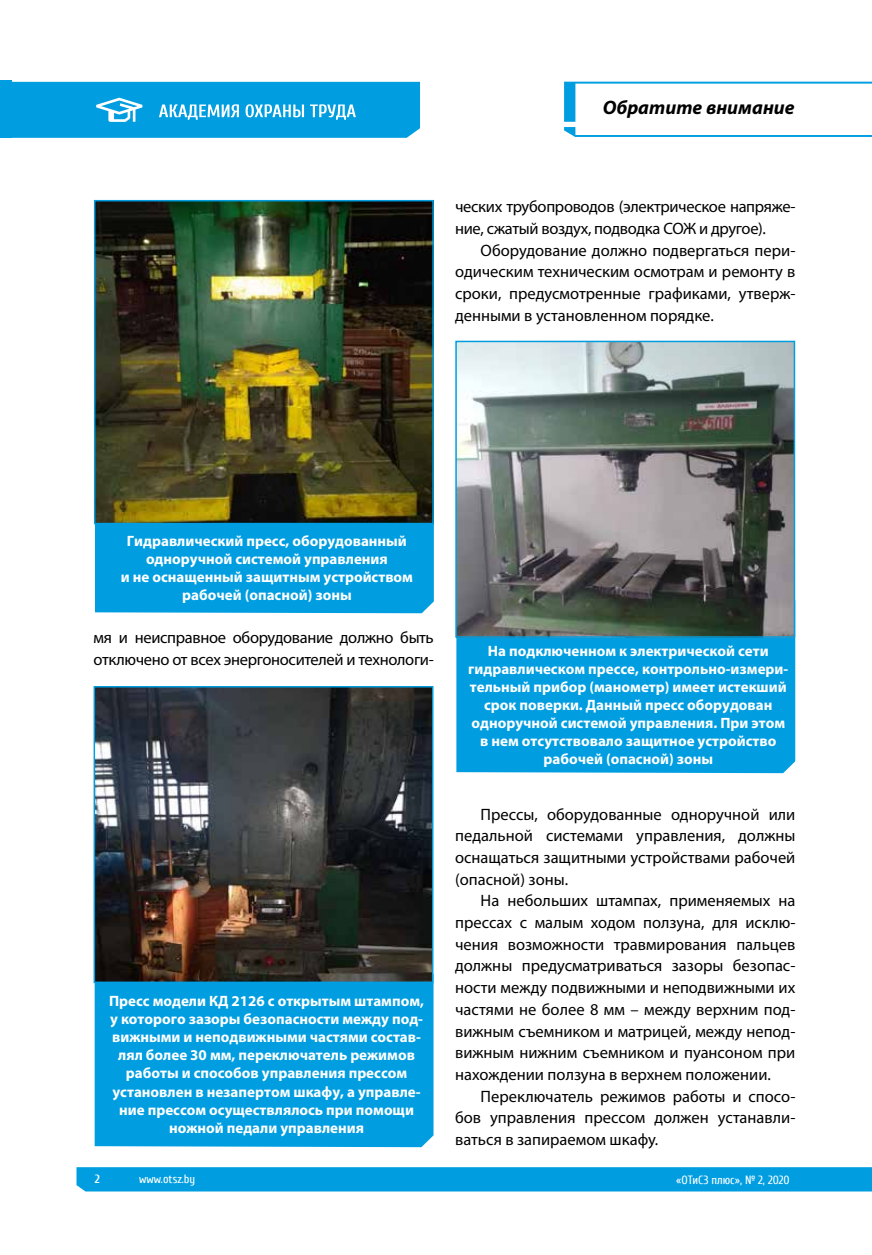
<style>
.page{position:relative;width:872px;height:1255px;background:#fff}
.page>*{position:absolute;margin:0;border:0;box-sizing:border-box;transform-origin:0 0}
.t1{font:italic 700 19.5px "Myriad Pro";color:#000}
.t2{font:16.5px/21.8px "Myriad Pro";letter-spacing:-.005em;color:#000;text-align:justify}
.t3{font:700 15px/18px "Myriad Pro";color:#fff;text-align:center}
.t4{font:12px "Cuprum";color:#fff}
.t5{font:700 12px "Cuprum";color:#fff}
</style>
<div class="page">
<div style="left:76px;top:1167px;width:796px;height:24px;background:#009ee0"></div>
<svg style="left:564px;top:82px;width:308px;height:55px"></svg>
<svg style="left:12px;top:82px;width:408px;height:56px;background:#12a5e2"></svg>
<div style="left:1px;top:80px;width:11px;height:58px;background:#009ee0"></div>
<div style="left:95px;top:524px;width:339px;height:89px;background:#009ee0"></div>
<img style="left:97px;top:203px;width:334px;height:318px">
<div style="left:94px;top:200px;width:340px;height:324px;border:2px solid #009ee0"></div>
<div style="left:95px;top:983px;width:338px;height:164px;background:#009ee0"></div>
<img style="left:97px;top:689px;width:333px;height:291px">
<div style="left:94px;top:686px;width:339px;height:297px;border:2px solid #009ee0"></div>
<div style="left:456px;top:637px;width:339px;height:136px;background:#009ee0"></div>
<img style="left:458px;top:344px;width:334px;height:290px">
<div style="left:455px;top:341px;width:340px;height:296px;border:2px solid #009ee0"></div>
<p class="t1" style="left:602px;top:95px;width:193px">Обратите внимание</p>
<p class="t2" style="left:455px;top:196px;width:342px">ческих трубопроводов (электрическое напряже&shy;ние, сжатый воздух, подводка СОЖ и другое).</p>
<p class="t2" style="left:455px;top:239px;width:342px;text-indent:26px">Оборудование должно подвергаться пери&shy;одическим техническим осмотрам и ремонту в сроки, предусмотренные графиками, утверж&shy;денными в установленном порядке.</p>
<p class="t3" style="left:121px;top:531px;width:294px">Гидравлический пресс, оборудованный одноручной системой управления<br>и не оснащенный защитным устройством рабочей (опасной) зоны</p>
<p class="t2" style="left:94px;top:626px;width:342px">мя и неисправное оборудование должно быть отключено от всех энергоносителей и технологи-</p>
<p class="t3" style="left:109px;top:991px;width:316px">Пресс модели КД 2126 с открытым штампом, у которого зазоры безопасности между под&shy;вижными и неподвижными частями состав&shy;лял более 30 мм, переключатель режимов работы и способов управления прессом установлен в незапертом шкафу, а управле&shy;ние прессом осуществлялось при помощи ножной педали управления</p>
<p class="t3" style="left:468px;top:641px;width:321px">На подключенном к электрической сети гидравлическом прессе, контрольно-измери&shy;тельный прибор (манометр) имеет истекший срок поверки. Данный пресс оборудован одноручной системой управления. При этом в нем отсутствовало защитное устройство рабочей (опасной) зоны</p>
<p class="t2" style="left:455px;top:802px;width:342px;text-indent:26px">Прессы, оборудованные одноручной или педальной системами управления, должны оснащаться защитными устройствами рабочей (опасной) зоны.</p>
<p class="t2" style="left:455px;top:889px;width:342px;text-indent:26px">На небольших штампах, применяемых на прессах с малым ходом ползуна, для исклю&shy;чения возможности травмирования пальцев должны предусматриваться зазоры безопас&shy;ности между подвижными и неподвижными их частями не более 8 мм – между верхним под&shy;вижным съемником и матрицей, между непод&shy;вижным нижним съемником и пуансоном при нахождении ползуна в верхнем положении.</p>
<p class="t2" style="left:455px;top:1084px;width:342px;text-indent:26px">Переключатель режимов работы и спосо&shy;бов управления прессом должен устанавли&shy;ваться в запираемом шкафу.</p>
<p class="t5" style="left:95px;top:1171px;width:7px">2</p>
<p class="t4" style="left:139px;top:1172px;width:58px">www.otsz.by</p>
<p class="t4" style="left:676px;top:1173px;width:115px">«ОТиСЗ плюс», № 2, 2020</p>
</div>
